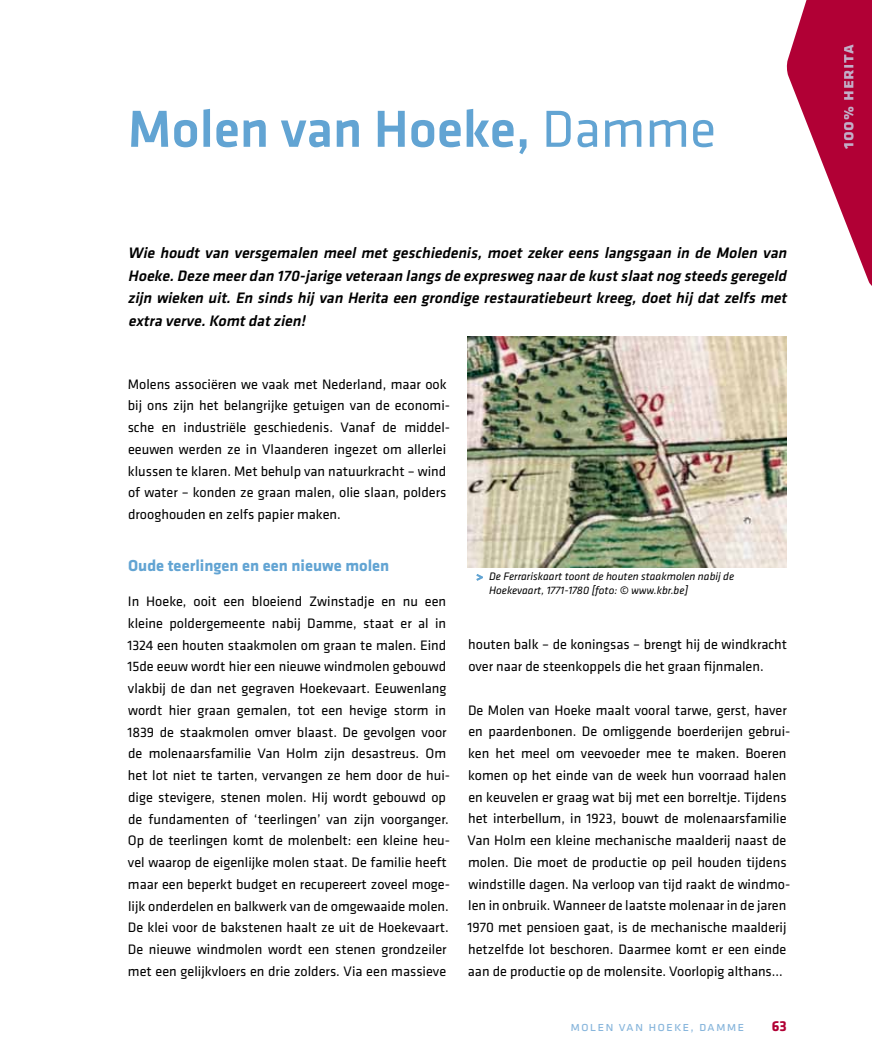
<style>
.page{position:relative;width:872px;height:1063px;background:#fff}
.page>*{position:absolute;margin:0;border:0;box-sizing:border-box;transform-origin:0 0}
.t1{font:500 54px "Klavika";color:#62a4d3}
.t2{font:700 18px "Klavika";letter-spacing:.04em;color:#c7daed}
.t3{font:700 16.5px "Klavika";color:#62a4d3}
.t4{font:italic 500 15.75px/22.5px "Klavika";color:#000;text-align:justify}
.t5{font:700 15px "Klavika";color:#b10035}
.t6{font:14.25px/21.8px "Klavika";color:#000}
.t7{font:13.5px "Klavika";letter-spacing:.08em;color:#88b6dc}
.t8{font:italic 11.25px/13.5px "Klavika";color:#000}
.s1{font-weight:400}
.s2{font-weight:700;font-style:normal;color:#62a4d3}
</style>
<div class="page">
<svg style="left:786px;top:0;width:86px;height:286px"></svg>
<img style="left:468px;top:336px;width:319px;height:232px">
<svg style="left:476px;top:574px;width:7px;height:7px"></svg>
<h1 class="t1" style="left:128px;top:99px;width:590px">Molen van Hoeke, <span class="s1">Damme</span></h1>
<p class="t4" style="left:128px;top:242px;width:664px">Wie houdt van versgemalen meel met geschiedenis, moet zeker eens langsgaan in de Molen van Hoeke.Deze meerdan 170-jarige veteraan langs de expresweg naarde kustslaatnog steeds geregeld zijn wieken uit. En sinds hij van Herita een grondige restauratiebeurt kreeg, doet hij dat zelfs met extra verve.Komtdatzien!</p>
<p class="t6" style="left:128px;top:373px;width:324px">Molens associëren we vaak met Nederland, maar ook bij ons zijn het belangrijke getuigen van de economi&shy;sche en industriële geschiedenis. Vanaf de middel&shy;eeuwen werden ze in Vlaanderen ingezet om allerlei klussen te klaren. Met behulp van natuurkracht – wind of water – konden ze graan malen, olie slaan, polders drooghouden en zelfs papier maken.</p>
<p class="t3" style="left:128px;top:557px;width:263px">Oude teerlingen en een nieuwe molen</p>
<p class="t6" style="left:127px;top:591px;width:324px">In Hoeke, ooit een bloeiend Zwinstadje en nu een kleine poldergemeente nabij Damme, staat er al in 1324 een houten staakmolen om graan te malen. Eind 15de eeuw wordt hier een nieuwe windmolen gebouwd vlakbij de dan net gegraven Hoekevaart. Eeuwenlang wordt hier graan gemalen, tot een hevige storm in 1839 de staakmolen omver blaast. De gevolgen voor de molenaarsfamilie Van Holm zijn desastreus. Om het lot niet te tarten, vervangen ze hem door de hui&shy;dige stevigere, stenen molen. Hij wordt gebouwd op de fundamenten of ‘teerlingen’ van zijn voorganger.<br>Op de teerlingen komt de molenbelt: een kleine heu&shy;vel waarop de eigenlijke molen staat. De familie heeft maar een beperkt budget en recupereert zoveel moge&shy;lijk onderdelen en balkwerk van de omgewaaide molen.<br>De klei voor de bakstenen haalt ze uit de Hoekevaart.<br>De nieuwe windmolen wordt een stenen grondzeiler met een gelijkvloers en drie zolders. Via een massieve</p>
<p class="t8" style="left:489px;top:570px;width:246px;text-indent:-13px"><span class="s2">&gt;</span> De Ferrariskaart toont de houten staakmolen nabij de<br>Hoekevaart, 1771-1780 [foto: © www.kbr.be]</p>
<p class="t6" style="left:468px;top:634px;width:320px">houten balk – de koningsas – brengt hij de windkracht over naar de steenkoppels die het graan fijnmalen.</p>
<p class="t6" style="left:467px;top:699px;width:324px">De Molen van Hoeke maalt vooral tarwe, gerst, haver en paardenbonen. De omliggende boerderijen gebrui&shy;ken het meel om veevoeder mee te maken. Boeren komen op het einde van de week hun voorraad halen en keuvelen er graag wat bij met een borreltje. Tijdens het interbellum, in 1923, bouwt de molenaarsfamilie Van Holm een kleine mechanische maalderij naast de molen. Die moet de productie op peil houden tijdens windstille dagen. Na verloop van tijd raakt de windmo&shy;len in onbruik. Wanneer de laatste molenaar in de jaren 1970 met pensioen gaat, is de mechanische maalderij hetzelfde lot beschoren. Daarmee komt er een einde aan de productie op de molensite. Voorlopig althans…</p>
<p class="t7" style="left:570px;top:1019px;width:175px">molen van hoeke, damme</p>
<p class="t5" style="left:772px;top:1017px;width:17px">63</p>
<p class="t2" style="left:837px;top:149px;width:107px;rotate:-90deg">100% herita</p>
</div>
